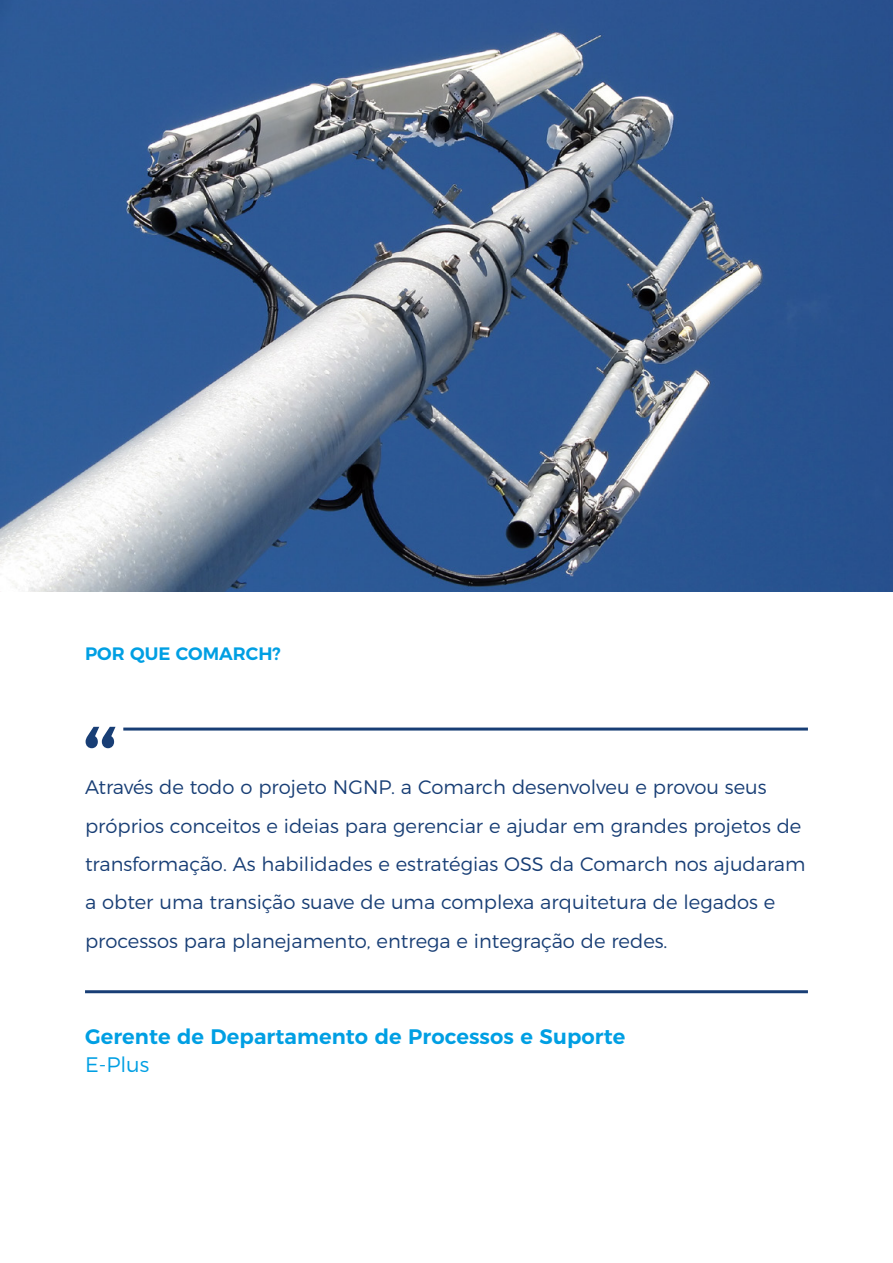
<style>
.page{position:relative;width:893px;height:1263px;background:#fff}
.page>*{position:absolute;margin:0;border:0;box-sizing:border-box;transform-origin:0 0}
.Cytat_podpis{font:600 21px/28.5px "Montserrat";letter-spacing:.005em;color:#009fe3}
.Cytat_foto{font:300 19.5px/38.4px "Montserrat";color:#183e75}
.N4{font:600 18px "Montserrat";color:#009fe3}
.s1{font-weight:300}
</style>
<div class="page">
<img style="left:1px;top:0;width:892px;height:591px">
<hr style="left:123px;top:727px;width:685px;height:3px;background:#183e75">
<hr style="left:85px;top:990px;width:723px;height:3px;background:#183e75">
<svg style="left:86px;top:727px;width:30px;height:21px"></svg>
<p class="N4" style="left:85px;top:639px;width:197px">POR QUE COMARCH?</p>
<p class="Cytat_foto" style="left:85px;top:766px;width:722px">Através de todo o projeto NGNP. a Comarch desenvolveu e provou seus próprios conceitos e ideias para gerenciar e ajudar em grandes projetos de transformação. As habilidades e estratégias OSS da Comarch nos ajudaram a obter uma transição suave de uma complexa arquitetura de legados e processos para planejamento, entrega e integração de redes.</p>
<p class="Cytat_podpis" style="left:85px;top:1020px;width:542px">Gerente de Departamento de Processos e Suporte<br><span class="s1">E-Plus</span></p>
</div>
